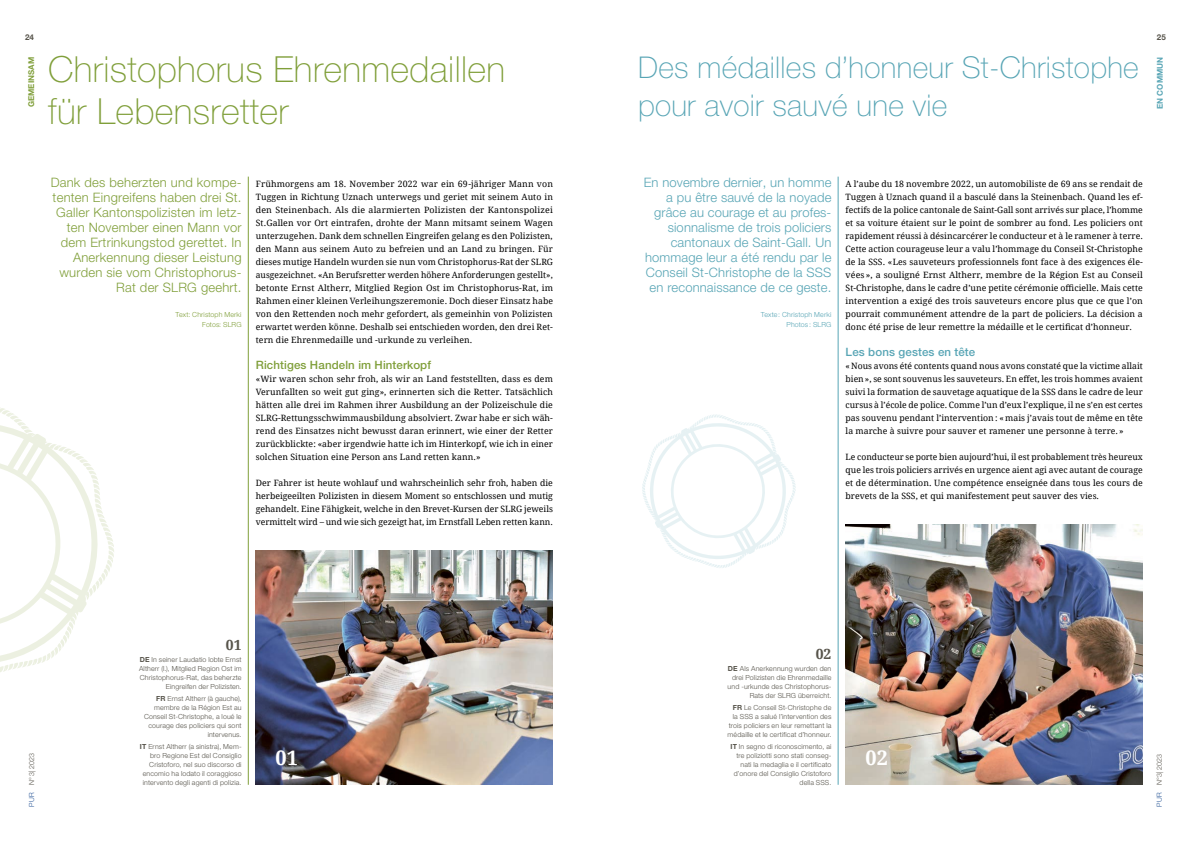
<style>
.page{position:relative;width:1191px;height:842px;background:#fff}
.page>*{position:absolute;margin:0;border:0;box-sizing:border-box;transform-origin:0 0}
.t1{font:100 36px/41.5px "Helvetica Neue LT Std";letter-spacing:.01em;color:#809f3a}
.t2{font:100 30px/38px "Helvetica Neue LT Std";letter-spacing:.01em;color:#58a5b5}
.t3{font:700 20px "Droid Serif";color:#fff}
.t4{font:700 14px "Droid Serif";color:#57544b}
.t5{font:300 13px/15px "Helvetica Neue LT Std";letter-spacing:.015em;color:#809f3a;text-align:right}
.t6{font:300 13px/15px "Helvetica Neue LT Std";letter-spacing:.01em;color:#58a5b5;text-align:right}
.t7{font:500 11.5px "Helvetica Neue LT Std";letter-spacing:.01em;color:#809f3a}
.t8{font:500 11.5px "Helvetica Neue LT Std";letter-spacing:.01em;color:#58a5b5}
.t9{font:8.7px/13px "Droid Serif";letter-spacing:.005em;color:#000;text-align:justify}
.t10{font:700 8px "Helvetica Neue LT Std";letter-spacing:.01em;color:#809f3a}
.t11{font:700 8px "Helvetica Neue LT Std";letter-spacing:.01em;color:#58a5b5}
.t12{font:700 8px "Helvetica Neue LT Std";color:#57544b}
.t13{font:300 7px/9px "Helvetica Neue LT Std";letter-spacing:.02em;color:#57544b;text-align:right}
.t14{font:300 7px/10px "Helvetica Neue LT Std";letter-spacing:.02em;color:#58a5b5;text-align:right}
.t15{font:300 7px/10px "Helvetica Neue LT Std";letter-spacing:.02em;color:#809f3a;text-align:right}
.s1{font-weight:700}
.s2{color:#2a5797}
</style>
<div class="page">
<hr style="left:248px;top:177px;width:1px;height:608px;background:#809f3a">
<img style="left:256px;top:551px;width:297px;height:234px">
<svg style="left:0;top:408px;width:114px;height:264px"></svg>
<img style="left:845px;top:525px;width:297px;height:260px">
<hr style="left:838px;top:177px;width:1px;height:608px;background:#58a5b5">
<svg style="left:642px;top:414px;width:154px;height:154px"></svg>
<p class="t12" style="left:25px;top:32px;width:10px">24</p>
<p class="t12" style="left:1157px;top:32px;width:10px">25</p>
<p class="t10" style="left:26px;top:107px;width:52px;rotate:-90deg">GEMEINSAM</p>
<h1 class="t1" style="left:48px;top:49px;width:458px">Christophorus Ehrenmedaillen für Lebensretter</h1>
<p class="t5" style="left:51px;top:174px;width:192px">Dank des beherzten und kompe&shy;tenten Eingreifens haben drei St.<br>Galler Kantonspolizisten im letz&shy;ten November einen Mann vor dem Ertrinkungstod gerettet. In<br>Anerkennung dieser Leistung wurden sie vom Christophorus-<br>Rat der SLRG geehrt.</p>
<p class="t15" style="left:176px;top:309px;width:67px">Text: Christoph Merki<br>Fotos: SLRG</p>
<p class="t9" style="left:256px;top:177px;width:299px">Frühmorgens am 18. November 2022 war ein 69-jähriger Mann von Tuggen in Richtung Uznach unterwegs und geriet mit seinem Auto in den Steinenbach. Als die alarmierten Polizisten der Kantonspolizei St.Gallen vor Ort eintrafen, drohte der Mann mitsamt seinem Wagen unterzugehen. Dank dem schnellen Eingreifen gelang es den Polizisten, den Mann aus seinem Auto zu befreien und an Land zu bringen. Für dieses mutige Handeln wurden sie nun vom Christophorus-Rat der SLRG ausgezeichnet. «An Berufsretter werden höhere Anforderungen gestellt», betonte Ernst Altherr, Mitglied Region Ost im Christophorus-Rat, im Rahmen einer kleinen Verleihungszeremonie. Doch dieser Einsatz habe von den Rettenden noch mehr gefordert, als gemeinhin von Polizisten erwartet werden könne. Deshalb sei entschieden worden, den drei Ret&shy;tern die Ehrenmedaille und -urkunde zu verleihen.</p>
<h3 class="t7" style="left:256px;top:358px;width:177px">Richtiges Handeln im Hinterkopf</h3>
<p class="t9" style="left:256px;top:372px;width:299px">«Wir waren schon sehr froh, als wir an Land feststellten, dass es dem Verunfallten so weit gut ging», erinnerten sich die Retter. Tatsächlich hätten alle drei im Rahmen ihrer Ausbildung an der Polizeischule die SLRG-Rettungsschwimmausbildung absolviert. Zwar habe er sich wäh&shy;rend des Einsatzes nicht bewusst daran erinnert, wie einer der Retter zurückblickte: «aber irgendwie hatte ich im Hinterkopf, wie ich in einer solchen Situation eine Person ans Land retten kann.»</p>
<p class="t9" style="left:256px;top:476px;width:299px">Der Fahrer ist heute wohlauf und wahrscheinlich sehr froh, haben die herbeigeeilten Polizisten in diesem Moment so entschlossen und mutig gehandelt. Eine Fähigkeit, welche in den Brevet-Kursen der SLRG jeweils vermittelt wird – und wie sich gezeigt hat, im Ernstfall Leben retten kann.</p>
<h2 class="t2" style="left:638px;top:48px;width:502px">Des médailles d’honneur St-Christophe pour avoir sauvé une vie</h2>
<p class="t11" style="left:1154px;top:109px;width:54px;rotate:-90deg">EN COMMUN</p>
<p class="t6" style="left:644px;top:174px;width:189px">En novembre dernier, un homme a pu être sauvé de la noyade grâce au courage et au profes&shy;sionnalisme de trois policiers cantonaux de Saint-Gall. Un hommage leur a été rendu par le<br>Conseil St-Christophe de la SSS en reconnaissance de ce geste.</p>
<p class="t14" style="left:761px;top:309px;width:72px">Texte: Christoph Merki<br>Photos: SLRG</p>
<p class="t9" style="left:845px;top:177px;width:299px">A l’aube du 18 novembre 2022, un automobiliste de 69 ans se rendait de Tuggen à Uznach quand il a basculé dans la Steinenbach. Quand les ef&shy;fectifs de la police cantonale de Saint-Gall sont arrivés sur place, l’homme et sa voiture étaient sur le point de sombrer au fond. Les policiers ont rapidement réussi à désincarcérer le conducteur et à le ramener à terre.<br>Cette action courageuse leur a valu l’hommage du Conseil St-Christophe de la SSS. «Les sauveteurs professionnels font face à des exigences éle&shy;vées », a souligné Ernst Altherr, membre de la Région Est au Conseil St-Christophe, dans le cadre d’une petite cérémonie officielle. Mais cette intervention a exigé des trois sauveteurs encore plus que ce que l’on pourrait communément attendre de la part de policiers. La décision a donc été prise de leur remettre la médaille et le certificat d’honneur.</p>
<h3 class="t8" style="left:845px;top:345px;width:131px">Les bons gestes en tête</h3>
<p class="t9" style="left:845px;top:359px;width:299px">«Nous avons été contents quand nous avons constaté que la victime allait bien», se sont souvenus les sauveteurs. En effet, les trois hommes avaient suivi la formation de sauvetage aquatique de la SSS dans le cadre de leur cursus à l’école de police. Comme l’un d’eux l’explique, il ne s’en est certes pas souvenu pendant l’intervention: «mais j’avais tout de même en tête la marche à suivre pour sauver et ramener une personne à terre. »</p>
<p class="t9" style="left:845px;top:450px;width:299px">Le conducteur se porte bien aujourd’hui, il est probablement très heureux que les trois policiers arrivés en urgence aient agi avec autant de courage et de détermination. Une compétence enseignée dans tous les cours de brevets de la SSS, et qui manifestement peut sauver des vies.</p>
<h3 class="t4" style="left:226px;top:635px;width:17px">01</h3>
<p class="t13" style="left:139px;top:655px;width:104px"><span class="s1">DE</span> In seiner Laudatio lobte Ernst Altherr (l.), Mitglied Region Ost im Christophorus-Rat, das beherzte Eingreifen der Polizisten.</p>
<p class="t13" style="left:144px;top:694px;width:99px"><span class="s1">FR</span> Ernst Altherr (à gauche), membre de la Région Est au<br>Conseil St-Christophe, a loué le courage des policiers qui sont intervenus.</p>
<p class="t13" style="left:140px;top:742px;width:103px"><span class="s1">IT</span> Ernst Altherr (a sinistra), Mem&shy;bro Regione Est del Consiglio Cristoforo, nel suo discorso di encomio ha lodato il coraggioso intervento degli agenti di polizia.</p>
<h3 class="t3" style="left:276px;top:744px;width:24px">01</h3>
<h3 class="t4" style="left:815px;top:644px;width:17px">02</h3>
<p class="t13" style="left:727px;top:664px;width:105px"><span class="s1">DE</span> Als Anerkennung wurden den drei Polizisten die Ehrenmedaille und -urkunde des Christophorus-<br>Rats der SLRG überreicht.</p>
<p class="t13" style="left:727px;top:703px;width:105px"><span class="s1">FR</span> Le Conseil St-Christophe de la SSS a salué l’intervention des trois policiers en leur remettant la médaille et le certificat d’honneur.</p>
<p class="t13" style="left:730px;top:742px;width:102px"><span class="s1">IT</span> In segno di riconoscimento, ai tre poliziotti sono stati conseg&shy;nati la medaglia e il certificato d’onore del Consiglio Cristoforo della SSS.</p>
<h3 class="t3" style="left:865px;top:744px;width:24px">02</h3>
<p class="t13" style="left:27px;top:807px;width:55px;rotate:-90deg"><span class="s2">PUR</span> N°3|2023</p>
<p class="t13" style="left:1154px;top:807px;width:54px;rotate:-90deg"><span class="s2">PUR</span> N°3|2023</p>
</div>
